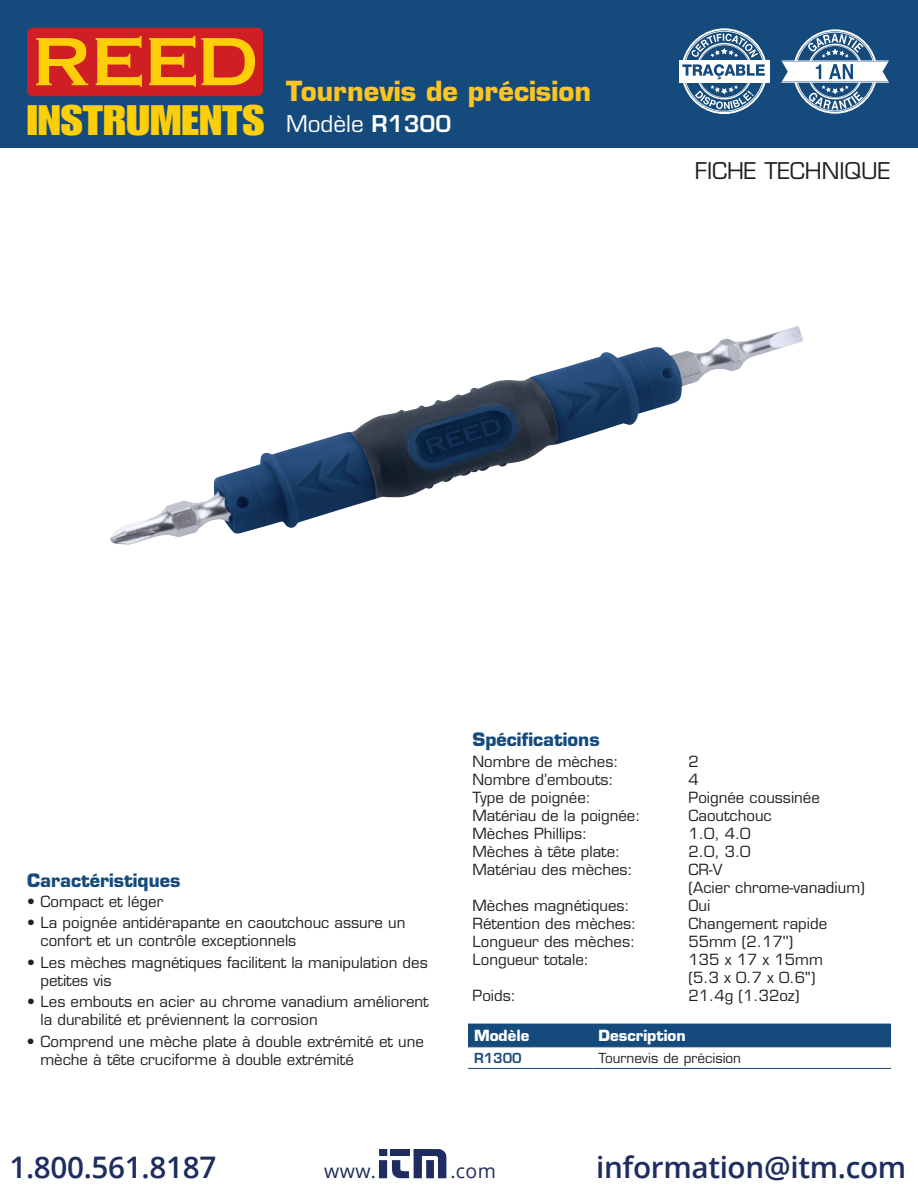
<style>
.page{position:relative;width:918px;height:1188px;background:#fff}
.page>*{position:absolute;margin:0;border:0;box-sizing:border-box;transform-origin:0 0}
.t1{font:41.7px "Impact LT Std";color:#fece08;scale:1.19 1}
.t2{font:600 29.7px "Open Sans";letter-spacing:-.01em;color:#1e2c5f}
.t3{font:700 27px "Eurostile LT Std";color:#fec422}
.t4{font:22.5px "Eurostile LT Std";color:#231f20}
.t5{font:22.5px "Eurostile LT Std";color:#fff}
.t6{font:19.5px "Open Sans";letter-spacing:.02em;color:#1e2c5f}
.t7{font:700 18px "Eurostile LT Std";color:#144a7c}
.t8{font:15px/18px "Eurostile LT Std";color:#231f20}
.t9{font:700 15px "Eurostile LT Std";color:#fff}
.t10{font:13.5px "Eurostile LT Std";color:#231f20}
.t11{font:600 13.5px "Eurostile LT Std";color:#144a7c}
.s1{font-weight:600}
</style>
<div class="page">
<div style="left:0;top:0;width:918px;height:148px;background:#144a7c"></div>
<svg style="left:781px;top:29px;width:108px;height:85px"></svg>
<div style="left:27px;top:28px;width:236px;height:68px;background:#d01e25;border-radius:6px"></div>
<svg style="left:36px;top:38px;width:52px;height:47px"></svg>
<svg style="left:96px;top:36px;width:46px;height:51px"></svg>
<svg style="left:149px;top:36px;width:106px;height:51px"></svg>
<div style="left:679px;top:61px;width:90px;height:20px;background:#fff"></div>
<hr style="left:679px;top:60px;width:90px;height:1px;background:#fff">
<hr style="left:679px;top:82px;width:90px;height:1px;background:#fff">
<svg style="left:682px;top:28px;width:84px;height:86px"></svg>
<img style="left:110px;top:326px;width:686px;height:219px">
<div style="left:468px;top:1024px;width:423px;height:22px;background:#144a7c"></div>
<hr style="left:468px;top:1046px;width:125px;height:1px;background:#144a7c">
<hr style="left:593px;top:1046px;width:298px;height:1px;background:#144a7c">
<hr style="left:468px;top:1068px;width:125px;height:1px;background:#144a7c">
<hr style="left:593px;top:1068px;width:298px;height:1px;background:#144a7c">
<div style="left:379px;top:1149px;width:8px;height:7px;background:#1e2c5f"></div>
<div style="left:379px;top:1160px;width:8px;height:18px;background:#1e2c5f"></div>
<svg style="left:391px;top:1149px;width:55px;height:29px"></svg>
<h1 class="t1" style="left:27px;top:96px;width:201px">INSTRUMENTS</h1>
<h3 class="t3" style="left:286px;top:75px;width:307px">Tournevis de précision</h3>
<h3 class="t5" style="left:286px;top:110px;width:167px">Modèle <span class="s1">R1300</span></h3>
<h3 class="t4" style="left:695px;top:157px;width:197px">FICHE TECHNIQUE</h3>
<p class="t7" style="left:27px;top:869px;width:155px">Caractéristiques</p>
<p class="t8" style="left:27px;top:892px;width:138px"><span class="s1">•</span> Compact et léger</p>
<p class="t8" style="left:40px;top:914px;width:366px;text-indent:-14px">• La poignée antidérapante en caoutchouc assure un confort et un contrôle exceptionnels</p>
<p class="t8" style="left:40px;top:953px;width:389px;text-indent:-14px">• Les mèches magnétiques facilitent la manipulation des petites vis</p>
<p class="t8" style="left:40px;top:993px;width:390px;text-indent:-13px">• Les embouts en acier au chrome vanadium améliorent la durabilité et préviennent la corrosion</p>
<p class="t8" style="left:40px;top:1032px;width:385px;text-indent:-14px">• Comprend une mèche plate à double extrémité et une mèche à tête cruciforme à double extrémité</p>
<p class="t7" style="left:472px;top:728px;width:129px">Spécifications</p>
<p class="t8" style="left:472px;top:753px;width:148px">Nombre de mèches:</p>
<p class="t8" style="left:688px;top:753px;width:12px">2</p>
<p class="t8" style="left:472px;top:771px;width:143px">Nombre d’embouts:</p>
<p class="t8" style="left:688px;top:771px;width:12px">4</p>
<p class="t8" style="left:472px;top:789px;width:120px">Type de poignée:</p>
<p class="t8" style="left:688px;top:789px;width:133px">Poignée coussinée</p>
<p class="t8" style="left:472px;top:807px;width:170px">Matériau de la poignée:</p>
<p class="t8" style="left:688px;top:807px;width:85px">Caoutchouc</p>
<p class="t8" style="left:472px;top:825px;width:116px">Mèches Phillips:</p>
<p class="t8" style="left:688px;top:825px;width:64px">1.0, 4.0</p>
<p class="t8" style="left:472px;top:843px;width:149px">Mèches à tête plate:</p>
<p class="t8" style="left:688px;top:843px;width:64px">2.0, 3.0</p>
<p class="t8" style="left:472px;top:861px;width:162px">Matériau des mèches:</p>
<p class="t8" style="left:688px;top:861px;width:178px">CR-V<br>(Acier chrome-vanadium)</p>
<p class="t8" style="left:472px;top:897px;width:159px">Mèches magnétiques:</p>
<p class="t8" style="left:688px;top:897px;width:23px">Oui</p>
<p class="t8" style="left:472px;top:915px;width:165px">Rétention des mèches:</p>
<p class="t8" style="left:688px;top:915px;width:140px">Changement rapide</p>
<p class="t8" style="left:472px;top:933px;width:164px">Longueur des mèches:</p>
<p class="t8" style="left:688px;top:933px;width:106px">55mm (2.17'')</p>
<p class="t8" style="left:472px;top:951px;width:118px">Longueur totale:</p>
<p class="t8" style="left:688px;top:951px;width:136px">135 x 17 x 15mm (5.3 x 0.7 x 0.6'')</p>
<p class="t8" style="left:472px;top:987px;width:45px">Poids:</p>
<p class="t8" style="left:688px;top:987px;width:112px">21.4g (1.32oz)</p>
<p class="t9" style="left:474px;top:1026px;width:57px">Modèle</p>
<p class="t9" style="left:599px;top:1026px;width:89px">Description</p>
<p class="t11" style="left:474px;top:1049px;width:49px">R1300</p>
<p class="t10" style="left:599px;top:1050px;width:144px">Tournevis de précision</p>
<h2 class="t2" style="left:9px;top:1147px;width:208px">1.800.561.8187</h2>
<h3 class="t6" style="left:324px;top:1158px;width:53px">www.</h3>
<h3 class="t6" style="left:450px;top:1158px;width:47px">.com</h3>
<h2 class="t2" style="left:596px;top:1147px;width:312px">information@itm.com</h2>
</div>
